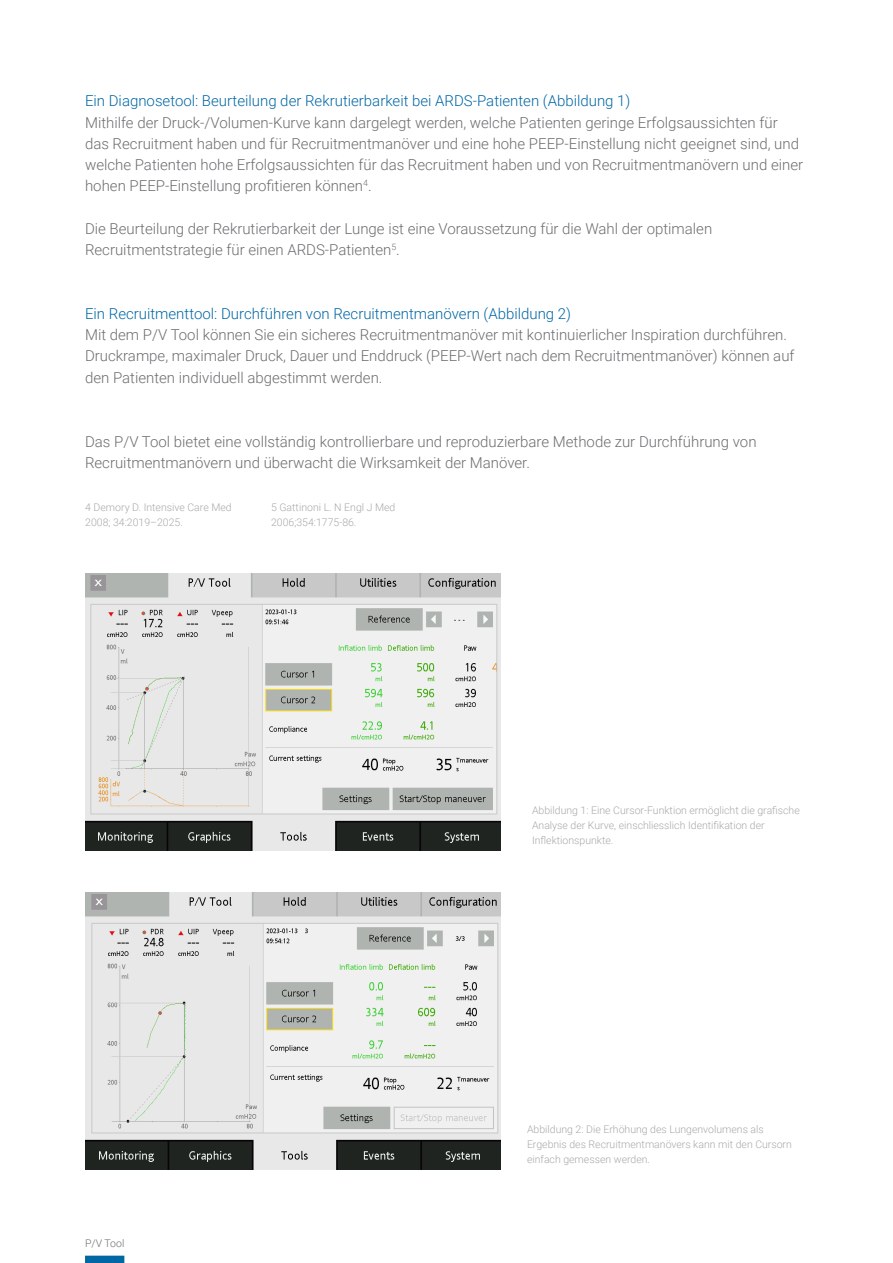
<style>
.page{position:relative;width:893px;height:1263px;background:#fff}
.page>*{position:absolute;margin:0;border:0;box-sizing:border-box;transform-origin:0 0}
.Running_Text{font:300 15px/21.3px "Roboto";color:#6c6d70}
.Running_Text-2{font:300 15px "Roboto";color:#0067a5}
.Footnotes{font:300 10.5px/15px "Roboto";color:#a8a9ad}
.t1{font:300 10.5px "Roboto";color:#6c6d70}
</style>
<div class="page">
<div style="left:85px;top:1256px;width:39px;height:7px;background:#0067a5"></div>
<img style="left:86px;top:574px;width:414px;height:277px">
<img style="left:86px;top:892px;width:414px;height:277px">
<p class="Running_Text-2" style="left:85px;top:90px;width:547px">Ein Diagnosetool: Beurteilung der Rekrutierbarkeit bei ARDS-Patienten (Abbildung 1)</p>
<p class="Running_Text" style="left:85px;top:111px;width:720px">Mithilfe der Druck-/Volumen-Kurve kann dargelegt werden, welche Patienten geringe Erfolgsaussichten für das Recruitment haben und für Recruitmentmanöver und eine hohe PEEP-Einstellung nicht geeignet sind, und welche Patienten hohe Erfolgsaussichten für das Recruitment haben und von Recruitmentmanövern und einer hohen PEEP-Einstellung profitieren können<sup>4</sup>.</p>
<p class="Running_Text" style="left:85px;top:217px;width:629px">Die Beurteilung der Rekrutierbarkeit der Lunge ist eine Voraussetzung für die Wahl der optimalen<br>Recruitmentstrategie für einen ARDS-Patienten<sup>5</sup>.</p>
<p class="Running_Text-2" style="left:85px;top:303px;width:487px">Ein Recruitmenttool: Durchführen von Recruitmentmanövern (Abbildung 2)</p>
<p class="Running_Text" style="left:85px;top:324px;width:711px">Mit dem P/V Tool können Sie ein sicheres Recruitmentmanöver mit kontinuierlicher Inspiration durchführen.<br>Druckrampe, maximaler Druck, Dauer und Enddruck (PEEP-Wert nach dem Recruitmentmanöver) können auf den Patienten individuell abgestimmt werden.</p>
<p class="Running_Text" style="left:85px;top:430px;width:673px">Das P/V Tool bietet eine vollständig kontrollierbare und reproduzierbare Methode zur Durchführung von<br>Recruitmentmanövern und überwacht die Wirksamkeit der Manöver.</p>
<p class="Footnotes" style="left:85px;top:499px;width:148px">4 Demory D. Intensive Care Med<br>2008; 34:2019–2025.</p>
<p class="Footnotes" style="left:271px;top:499px;width:126px">5 Gattinoni L. N Engl J Med<br>2006;354:1775-86.</p>
<p class="Footnotes" style="left:532px;top:802px;width:269px">Abbildung 1: Eine Cursor-Funktion ermöglicht die grafische<br>Analyse der Kurve, einschliesslich Identifikation der<br>Inflektionspunkte.</p>
<p class="t1" style="left:85px;top:1236px;width:41px">P/V Tool</p>
<p class="Footnotes" style="left:527px;top:1121px;width:266px">Abbildung 2: Die Erhöhung des Lungenvolumens als<br>Ergebnis des Recruitmentmanövers kann mit den Cursorn einfach gemessen werden.</p>
</div>
